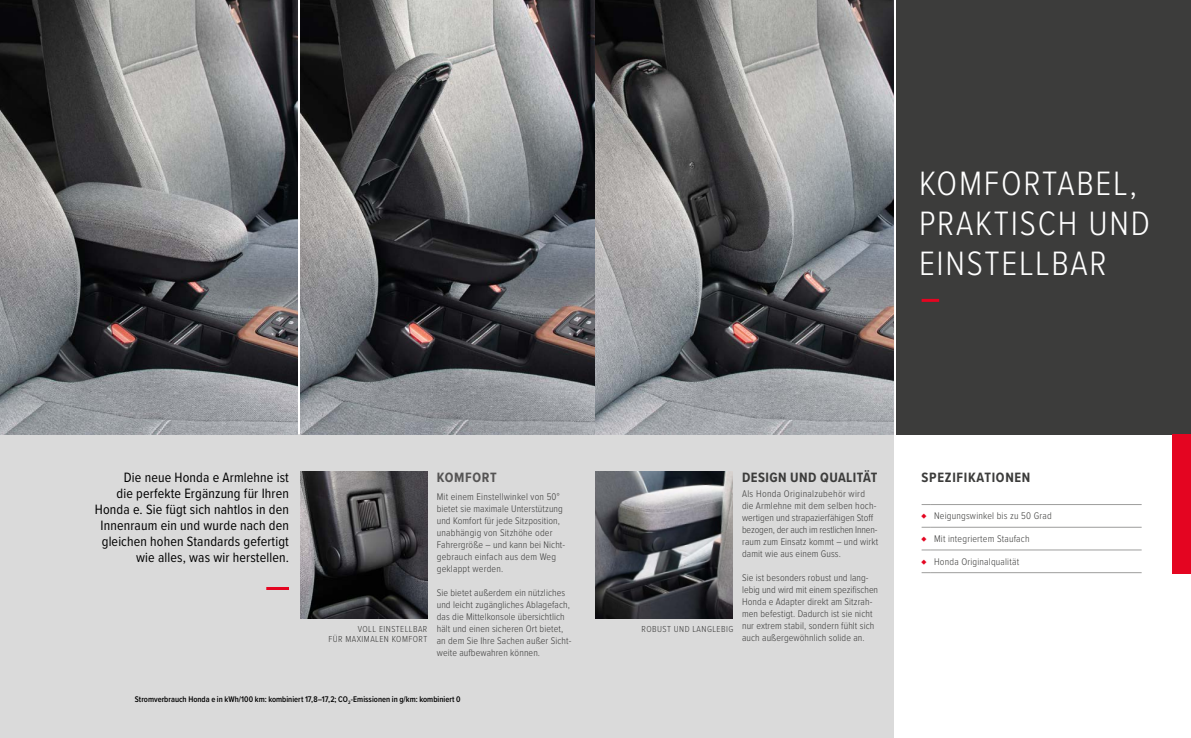
<style>
.page{position:relative;width:1191px;height:738px;background:#fff}
.page>*{position:absolute;margin:0;border:0;box-sizing:border-box;transform-origin:0 0}
.t1{font:300 35px/40px "Proxima Nova Cond";letter-spacing:.05em;color:#fff}
.t2{font:14px/16px "Proxima Nova Cond";letter-spacing:.01em;color:#000;text-align:right}
.t3{font:700 14px "Proxima Nova Cond";letter-spacing:.03em;color:#3c3c3b}
.t4{font:700 14px "Proxima Nova Cond";letter-spacing:.05em;color:#3c3c3b}
.t5{font:700 14px "Proxima Nova Cond";letter-spacing:.05em;color:#555454}
.t6{font:300 10px/12px "Proxima Nova Cond";letter-spacing:.01em;color:#3c3c3b}
.t7{font:300 9px/10px "Proxima Nova Cond";letter-spacing:.05em;color:#3c3c3b;text-align:right}
.t8{font:600 8.5px "Proxima Nova Cond";color:#000}
.s1{font-weight:900;color:#e40521}
</style>
<div class="page">
<div style="left:0;top:434px;width:893px;height:303px;background:#dadada"></div>
<div style="left:896px;top:0;width:295px;height:434px;background:#3c3c3b"></div>
<img style="left:300px;top:0;width:295px;height:434px">
<hr style="left:930px;top:504px;width:211px;height:1px;background:#9d9d9c">
<hr style="left:930px;top:526px;width:211px;height:1px;background:#9d9d9c">
<hr style="left:930px;top:549px;width:211px;height:1px;background:#9d9d9c">
<hr style="left:930px;top:572px;width:211px;height:1px;background:#9d9d9c">
<div style="left:1172px;top:434px;width:19px;height:139px;background:#e40521"></div>
<hr style="left:921px;top:298px;width:18px;height:3px;background:#e40521">
<img style="left:300px;top:471px;width:127px;height:147px">
<img style="left:595px;top:471px;width:137px;height:147px">
<hr style="left:266px;top:586px;width:23px;height:3px;background:#e40521">
<img style="left:0;top:0;width:298px;height:434px">
<svg style="left:595px;top:0;width:298px;height:434px;background:#797a7c"></svg>
<h1 class="t1" style="left:919px;top:161px;width:232px">KOMFORTABEL,<br>PRAKTISCH UND<br>EINSTELLBAR</h1>
<h2 class="t2" style="left:95px;top:468px;width:196px">Die neue Honda e Armlehne ist<br>die perfekte Ergänzung für Ihren<br>Honda e. Sie fügt sich nahtlos in den<br>Innenraum ein und wurde nach den gleichen hohen Standards gefertigt wie alles, was wir herstellen.</h2>
<p class="t7" style="left:328px;top:622px;width:100px">VOLL EINSTELLBAR<br>FÜR MAXIMALEN KOMFORT</p>
<h2 class="t5" style="left:437px;top:467px;width:62px">KOMFORT</h2>
<p class="t6" style="left:437px;top:489px;width:130px">Mit einem Einstellwinkel von 50° bietet sie maximale Unterstützung und Komfort für jede Sitzposition, unabhängig von Sitzhöhe oder<br>Fahrergröße – und kann bei Nicht&shy;gebrauch einfach aus dem Weg geklappt werden.</p>
<p class="t6" style="left:437px;top:585px;width:136px">Sie bietet außerdem ein nützliches und leicht zugängliches Ablagefach, das die Mittelkonsole übersichtlich hält und einen sicheren Ort bietet, an dem Sie Ihre Sachen außer Sicht&shy;weite aufbewahren können.</p>
<p class="t7" style="left:641px;top:622px;width:93px">ROBUST UND LANGLEBIG</p>
<h2 class="t3" style="left:742px;top:467px;width:137px">DESIGN UND QUALITÄT</h2>
<p class="t6" style="left:742px;top:487px;width:138px">Als Honda Originalzubehör wird die Armlehne mit dem selben hoch&shy;wertigen und strapazierfähigen Stoff bezogen, der auch im restlichen Innen&shy;raum zum Einsatz kommt – und wirkt damit wie aus einem Guss.</p>
<p class="t6" style="left:742px;top:571px;width:137px">Sie ist besonders robust und lang&shy;lebig und wird mit einem spezifischen Honda e Adapter direkt am Sitzrah&shy;men befestigt. Dadurch ist sie nicht nur extrem stabil, sondern fühlt sich auch außergewöhnlich solide an.</p>
<h2 class="t4" style="left:921px;top:467px;width:110px">SPEZIFIKATIONEN</h2>
<p class="t6" style="left:921px;top:509px;width:132px"><span class="s1">♦</span> Neigungswinkel bis zu 50 Grad</p>
<p class="t6" style="left:921px;top:531px;width:109px"><span class="s1">♦</span> Mit integriertem Staufach</p>
<p class="t6" style="left:921px;top:554px;width:99px"><span class="s1">♦</span> Honda Originalqualität</p>
<p class="t8" style="left:135px;top:692px;width:327px">Stromverbrauch Honda e in kWh/100 km: kombiniert 17,8–17,2; CO<sub>2</sub>-Emissionen in g/km: kombiniert 0</p>
</div>
